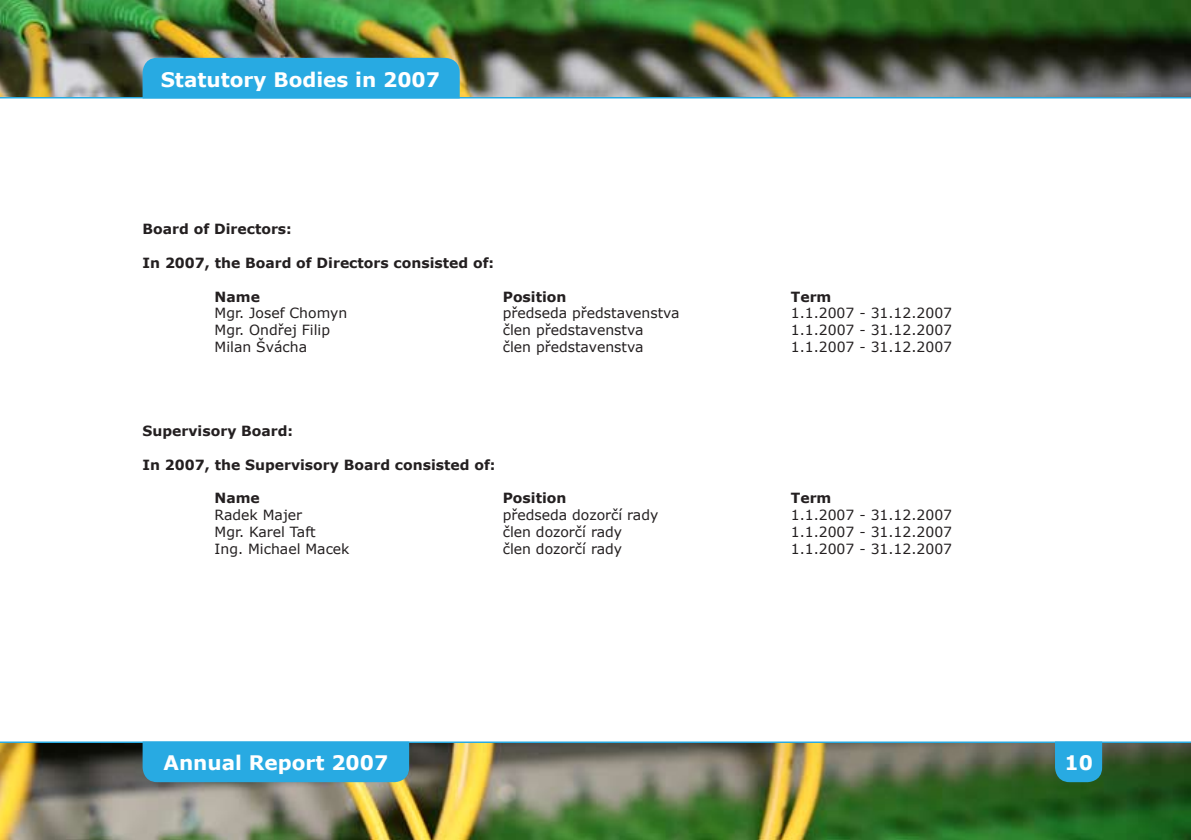
<style>
.page{position:relative;width:1191px;height:840px;background:#fff}
.page>*{position:absolute;margin:0;border:0;box-sizing:border-box;transform-origin:0 0}
.t1{font:700 20px "Verdana";color:#fff}
.t2{font:14px "Verdana";color:#231f20}
.t3{font:700 14px "Verdana";color:#231f20}
</style>
<div class="page">
<svg style="left:0;top:96px;width:1191px;height:2px;fill:#28aae0"></svg>
<div style="left:0;top:741px;width:1191px;height:6px;background:#28aae2"></div>
<img style="left:0;top:0;width:1191px;height:96px">
<img style="left:0;top:743px;width:1191px;height:96px">
<div style="left:143px;top:741px;width:266px;height:40px;background:#28aae2"></div>
<div style="left:1055px;top:741px;width:47px;height:40px;background:#28aae2"></div>
<div style="left:143px;top:58px;width:317px;height:40px;background:#28aae2"></div>
<h1 class="t1" style="left:161px;top:67px;width:281px">Statutory Bodies in 2007</h1>
<p class="t3" style="left:143px;top:220px;width:151px">Board of Directors:</p>
<p class="t3" style="left:143px;top:254px;width:353px">In 2007, the Board of Directors consisted of:</p>
<p class="t3" style="left:215px;top:287px;width:47px">Name</p>
<p class="t3" style="left:503px;top:287px;width:65px">Position</p>
<p class="t3" style="left:791px;top:287px;width:42px">Term</p>
<p class="t2" style="left:215px;top:304px;width:134px">Mgr. Josef Chomyn</p>
<p class="t2" style="left:503px;top:304px;width:178px">předseda představenstva</p>
<p class="t2" style="left:791px;top:304px;width:163px">1.1.2007 - 31.12.2007</p>
<p class="t2" style="left:215px;top:321px;width:117px">Mgr. Ondřej Filip</p>
<p class="t2" style="left:503px;top:321px;width:142px">člen představenstva</p>
<p class="t2" style="left:791px;top:321px;width:163px">1.1.2007 - 31.12.2007</p>
<p class="t2" style="left:215px;top:338px;width:94px">Milan Švácha</p>
<p class="t2" style="left:503px;top:338px;width:142px">člen představenstva</p>
<p class="t2" style="left:791px;top:338px;width:163px">1.1.2007 - 31.12.2007</p>
<p class="t3" style="left:143px;top:422px;width:152px">Supervisory Board:</p>
<p class="t3" style="left:143px;top:455px;width:354px">In 2007, the Supervisory Board consisted of:</p>
<p class="t3" style="left:215px;top:489px;width:47px">Name</p>
<p class="t3" style="left:503px;top:489px;width:65px">Position</p>
<p class="t3" style="left:791px;top:489px;width:42px">Term</p>
<p class="t2" style="left:215px;top:506px;width:89px">Radek Majer</p>
<p class="t2" style="left:503px;top:506px;width:157px">předseda dozorčí rady</p>
<p class="t2" style="left:791px;top:506px;width:163px">1.1.2007 - 31.12.2007</p>
<p class="t2" style="left:215px;top:522px;width:103px">Mgr. Karel Taft</p>
<p class="t2" style="left:503px;top:522px;width:121px">člen dozorčí rady</p>
<p class="t2" style="left:791px;top:522px;width:163px">1.1.2007 - 31.12.2007</p>
<p class="t2" style="left:215px;top:539px;width:136px">Ing. Michael Macek</p>
<p class="t2" style="left:503px;top:539px;width:121px">člen dozorčí rady</p>
<p class="t2" style="left:791px;top:539px;width:163px">1.1.2007 - 31.12.2007</p>
<h1 class="t1" style="left:163px;top:749px;width:226px">Annual Report 2007</h1>
<h1 class="t1" style="left:1064px;top:749px;width:30px">10</h1>
</div>
